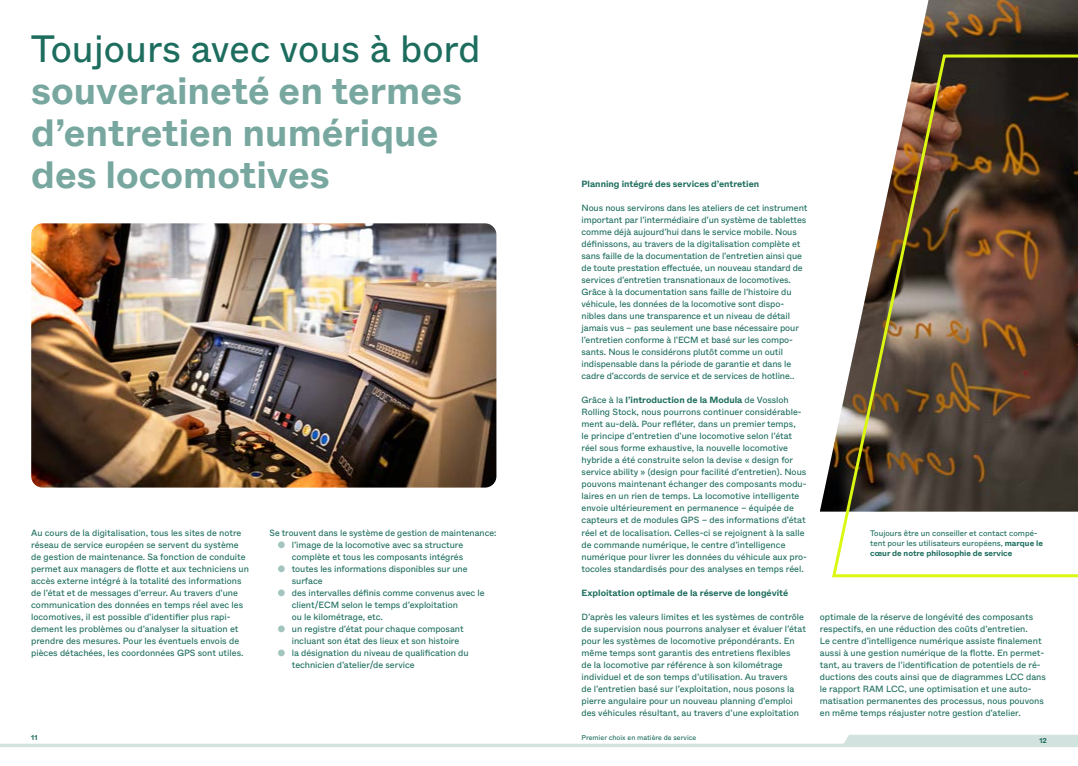
<style>
.page{position:relative;width:1078px;height:766px;background:#fff}
.page>*{position:absolute;margin:0;border:0;box-sizing:border-box;transform-origin:0 0}
.t1{font:700 38px/42px "Vossloh Rolling Stock Whyte";color:#77a79f}
.t2{font:38px "Vossloh Rolling Stock Whyte";color:#1d6d5e}
.t3{font:9px/12px "Vossloh Rolling Stock Whyte";color:#1d6d5e}
.t4{font:700 9px "Vossloh Rolling Stock Whyte";color:#1d6d5e}
.t5{font:8px/10px "Vossloh Rolling Stock Whyte";color:#1d6d5e}
.t6{font:700 7.1px "Vossloh Rolling Stock Whyte";color:#1d6d5e}
.t7{font:7px "Vossloh Rolling Stock Whyte";color:#1d6d5e}
.s1{font-weight:700}
</style>
<div class="page">
<img style="left:820px;top:0;width:257px;height:511px">
<img style="left:31px;top:223px;width:465px;height:264px">
<div style="left:278px;top:541px;width:7px;height:7px;background:#a4c5bf;border-radius:50%"></div>
<div style="left:278px;top:565px;width:7px;height:7px;background:#a4c5bf;border-radius:50%"></div>
<div style="left:278px;top:589px;width:7px;height:7px;background:#a4c5bf;border-radius:50%"></div>
<div style="left:278px;top:625px;width:7px;height:7px;background:#a4c5bf;border-radius:50%"></div>
<div style="left:278px;top:649px;width:7px;height:7px;background:#a4c5bf;border-radius:50%"></div>
<img style="left:830px;top:53px;width:247px;height:525px">
<svg style="left:0;top:734px;width:1077px;height:12px"></svg>
<h1 class="t2" style="left:31px;top:24px;width:451px">Toujours avec vous à bord</h1>
<h1 class="t1" style="left:31px;top:70px;width:432px">souveraineté en termes d’entretien numérique des locomotives</h1>
<p class="t3" style="left:31px;top:526px;width:219px">Au cours de la digitalisation, tous les sites de notre réseau de service européen se servent du système de gestion de maintenance. Sa fonction de conduite permet aux managers de flotte et aux techniciens un accès externe intégré à la totalité des informations de l’état et de messages d’erreur. Au travers d’une communication des données en temps réel avec les locomotives, il est possible d’identifier plus rapi&shy;dement les problèmes ou d’analyser la situation et prendre des mesures. Pour les éventuels envois de pièces détachées, les coordonnées GPS sont utiles.</p>
<p class="t3" style="left:291px;top:526px;width:206px;text-indent:-22px">Se trouvent dans le système de gestion de maintenance: l’image de la locomotive avec sa structure complète et tous les composants intégrés<br>toutes les informations disponibles sur une surface<br>des intervalles définis comme convenus avec le client/ECM selon le temps d’exploitation<br>ou le kilométrage, etc.<br>un registre d’état pour chaque composant incluant son état des lieux et son histoire<br>la désignation du niveau de qualification du technicien d’atelier/de service</p>
<p class="t4" style="left:581px;top:178px;width:179px">Planning intégré des services d’entretien</p>
<p class="t3" style="left:581px;top:202px;width:227px">Nous nous servirons dans les ateliers de cet instrument important par l’intermédiaire d’un système de tablettes comme déjà aujourd’hui dans le service mobile. Nous définissons, au travers de la digitalisation complète et sans faille de la documentation de l’entretien ainsi que de toute prestation effectuée, un nouveau standard de services d’entretien transnationaux de locomotives.<br>Grâce à la documentation sans faille de l’histoire du véhicule, les données de la locomotive sont dispo&shy;nibles dans une transparence et un niveau de détail jamais vus – pas seulement une base nécessaire pour l’entretien conforme à l’ECM et basé sur les compo&shy;sants. Nous le considérons plutôt comme un outil indispensable dans la période de garantie et dans le cadre d’accords de service et de services de hotline..</p>
<p class="t3" style="left:581px;top:394px;width:227px">Grâce à la <span class="s1">l’introduction de la Modula</span> de Vossloh Rolling Stock, nous pourrons continuer considérable&shy;ment au-delà. Pour refléter, dans un premier temps,<br>le principe d’entretien d’une locomotive selon l’état réel sous forme exhaustive, la nouvelle locomotive hybride a été construite selon la devise « design for service ability » (design pour facilité d’entretien). Nous pouvons maintenant échanger des composants modu&shy;laires en un rien de temps. La locomotive intelligente envoie ultérieurement en permanence – équipée de capteurs et de modules GPS – des informations d’état réel et de localisation. Celles-ci se rejoignent à la salle de commande numérique, le centre d’intelligence numérique pour livrer les données du véhicule aux pro&shy;tocoles standardisés pour des analyses en temps réel.</p>
<p class="t4" style="left:581px;top:586px;width:208px">Exploitation optimale de la réserve de longévité</p>
<p class="t3" style="left:581px;top:610px;width:226px">D’après les valeurs limites et les systèmes de contrôle de supervision nous pourrons analyser et évaluer l’état pour les systèmes de locomotive prépondérants. En même temps sont garantis des entretiens flexibles<br>de la locomotive par référence à son kilométrage individuel et de son temps d’utilisation. Au travers<br>de l’entretien basé sur l’exploitation, nous posons la pierre angulaire pour un nouveau planning d’emploi des véhicules résultant, au travers d’une exploitation</p>
<p class="t6" style="left:31px;top:732px;width:8px">11</p>
<p class="t7" style="left:581px;top:732px;width:116px">Premier choix en matière de service</p>
<p class="t5" style="left:870px;top:527px;width:174px">Toujours être un conseiller et contact compé&shy;tent pour les utilisateurs européens, <span class="s1">marque le cœur de notre philosophie de service</span></p>
<p class="t3" style="left:819px;top:611px;width:227px">optimale de la réserve de longévité des composants respectifs, en une réduction des coûts d’entretien.<br>Le centre d’intelligence numérique assiste finalement aussi à une gestion numérique de la flotte. En permet&shy;tant, au travers de l’identification de potentiels de ré&shy;ductions des couts ainsi que de diagrammes LCC dans le rapport RAM LCC, une optimisation et une auto&shy;matisation permanentes des processus, nous pouvons en même temps réajuster notre gestion d’atelier.</p>
<p class="t6" style="left:1039px;top:736px;width:9px">12</p>
</div>
